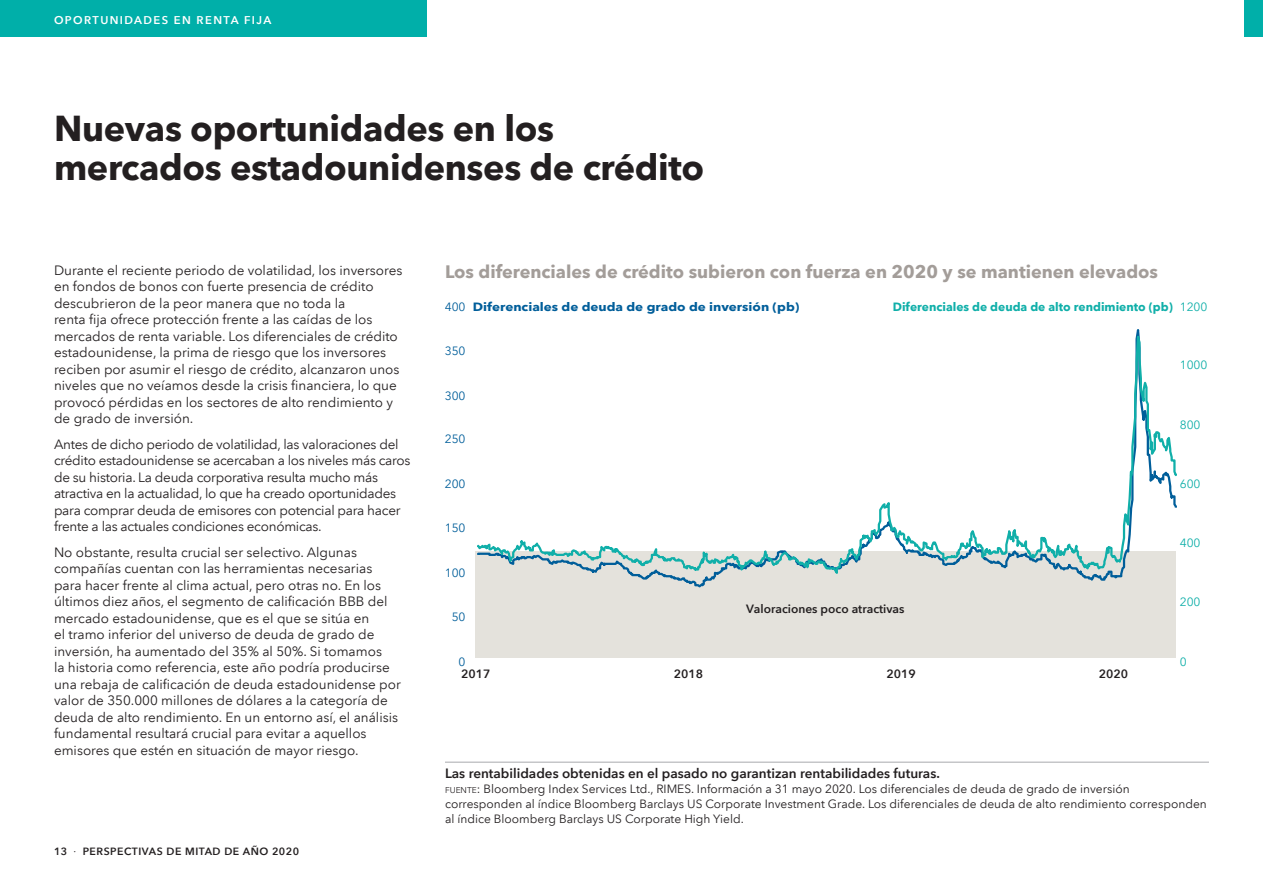
<style>
.page{position:relative;width:1263px;height:893px;background:#fff}
.page>*{position:absolute;margin:0;border:0;box-sizing:border-box;transform-origin:0 0}
.Head_24_26_Bold{font:700 36px/39px "Avenir Next LT Com";letter-spacing:-.01em;color:#231f20}
.Body_9_12_Reg{font:700 18px "Avenir Next LT Com";color:#a39d99}
.Body_9_12_Reg-2{font:13.5px/16.5px "Avenir Next LT Com";color:#231f20}
.Body_9_12_Reg-3{font:13.5px/16.5px "Avenir Next LT Com";letter-spacing:-.02em;color:#231f20}
.Sources_8_10{font:600 13.5px "Avenir Next LT Com";color:#231f20}
.Sources_8_10-2{font:12px/15px "Avenir Next LT Com";color:#231f20}
.t1{font:600 12px "Avenir Next LT Com";color:#231f20}
.t2{font:700 12px "Avenir Next LT Com";color:#005e9a;scale:1.12 1}
.t3{font:700 12px "Avenir Next LT Com";color:#10afa9}
.t4{font:12px "Avenir Next LT Com";letter-spacing:-.01em;color:#005e9a}
.t5{font:12px "Avenir Next LT Com";letter-spacing:-.01em;color:#10afa9}
.Body_9_12_Reg-4{font:600 11.25px "Avenir Next LT Com";letter-spacing:.125em;color:#fff}
.t6{font:600 10.5px "Avenir Next LT Com";letter-spacing:.05em;color:#231f20}
.s1{font-weight:400}
.s2{font-size:8.4px}
.s3{font-style:inherit}
</style>
<div class="page">
<hr style="left:445px;top:762px;width:764px;height:1px;background:#a8a9ad">
<div style="left:0;top:0;width:427px;height:36px;background:#00afa9"></div>
<div style="left:476px;top:551px;width:700px;height:107px;background:#e4e2dc"></div>
<svg style="left:477px;top:329px;width:700px;height:252px"></svg>
<div style="left:1245px;top:0;width:18px;height:36px;background:#00afa9"></div>
<p class="Body_9_12_Reg-4" style="left:54px;top:13px;width:219px">OPORTUNIDADES EN RENTA FIJA</p>
<p class="Head_24_26_Bold" style="left:54px;top:109px;width:652px">Nuevas oportunidades en los mercados estadounidenses de crédito</p>
<p class="Body_9_12_Reg-2" style="left:54px;top:262px;width:350px">Durante el reciente periodo de volatilidad, los inversores en fondos de bonos con fuerte presencia de crédito descubrieron de la peor manera que no toda la<br>renta fija ofrece protección frente a las caídas de los mercados de renta variable. Los diferenciales de crédito estadounidense, la prima de riesgo que los inversores reciben por asumir el riesgo de crédito, alcanzaron unos niveles que no veíamos desde la crisis financiera, lo que provocó pérdidas en los sectores de alto rendimiento y de grado de inversión.</p>
<p class="Body_9_12_Reg-3" style="left:54px;top:436px;width:358px">Antes de dicho periodo de volatilidad, las valoraciones del crédito estadounidense se acercaban a los niveles más caros de su historia. La deuda corporativa resulta mucho más atractiva en la actualidad, lo que ha creado oportunidades para comprar deuda de emisores con potencial para hacer frente a las actuales condiciones económicas.</p>
<p class="Body_9_12_Reg-2" style="left:54px;top:544px;width:348px">No obstante, resulta crucial ser selectivo. Algunas compañías cuentan con las herramientas necesarias para hacer frente al clima actual, pero otras no. En los últimos diez años, el segmento de calificación BBB del mercado estadounidense, que es el que se sitúa en<br>el tramo inferior del universo de deuda de grado de inversión, ha aumentado del 35% al 50%. Si tomamos<br>la historia como referencia, este año podría producirse una rebaja de calificación de deuda estadounidense por valor de 350.000 millones de dólares a la categoría de deuda de alto rendimiento. En un entorno así, el análisis fundamental resultará crucial para evitar a aquellos emisores que estén en situación de mayor riesgo.</p>
<p class="t6" style="left:54px;top:845px;width:247px">13 <span class="s1">·</span> PERSPECTIVAS DE MITAD DE AÑO 2020</p>
<p class="Body_9_12_Reg" style="left:445px;top:261px;width:715px">Los diferenciales de crédito subieron con fuerza en 2020 y se mantienen elevados</p>
<p class="t4" style="left:445px;top:300px;width:22px">400</p>
<p class="t2" style="left:473px;top:299px;width:293px">Diferenciales de deuda de grado de inversión (pb)</p>
<p class="t3" style="left:893px;top:299px;width:282px">Diferenciales de deuda de alto rendimiento (pb)</p>
<p class="t5" style="left:1180px;top:300px;width:29px">1200</p>
<p class="t4" style="left:445px;top:343px;width:22px">350</p>
<p class="t4" style="left:445px;top:388px;width:22px">300</p>
<p class="t4" style="left:445px;top:432px;width:22px">250</p>
<p class="t5" style="left:1180px;top:358px;width:29px">1000</p>
<p class="t5" style="left:1180px;top:417px;width:22px">800</p>
<p class="t4" style="left:445px;top:477px;width:22px">200</p>
<p class="t4" style="left:445px;top:521px;width:22px">150</p>
<p class="t5" style="left:1180px;top:477px;width:22px">600</p>
<p class="t4" style="left:445px;top:566px;width:22px">100</p>
<p class="t4" style="left:452px;top:609px;width:15px">50</p>
<p class="t4" style="left:459px;top:654px;width:8px">0</p>
<p class="t1" style="left:746px;top:602px;width:160px">Valoraciones poco atractivas</p>
<p class="t1" style="left:461px;top:666px;width:31px">2017</p>
<p class="t1" style="left:674px;top:666px;width:31px">2018</p>
<p class="t1" style="left:886px;top:666px;width:31px">2019</p>
<p class="t1" style="left:1099px;top:666px;width:31px">2020</p>
<p class="t5" style="left:1180px;top:535px;width:22px">400</p>
<p class="t5" style="left:1180px;top:595px;width:22px">200</p>
<p class="t5" style="left:1180px;top:654px;width:8px">0</p>
<p class="Sources_8_10" style="left:445px;top:765px;width:496px">Las rentabilidades obtenidas en el pasado no garantizan rentabilidades futuras.</p>
<p class="Sources_8_10-2" style="left:445px;top:781px;width:763px"><span class="s2">FUENTE</span><span class="s3">:</span> Bloomberg Index Services Ltd., RIMES. Información a 31 mayo 2020. Los diferenciales de deuda de grado de inversión corresponden al índice Bloomberg Barclays US Corporate Investment Grade. Los diferenciales de deuda de alto rendimiento corresponden al índice Bloomberg Barclays US Corporate High Yield.</p>
</div>
